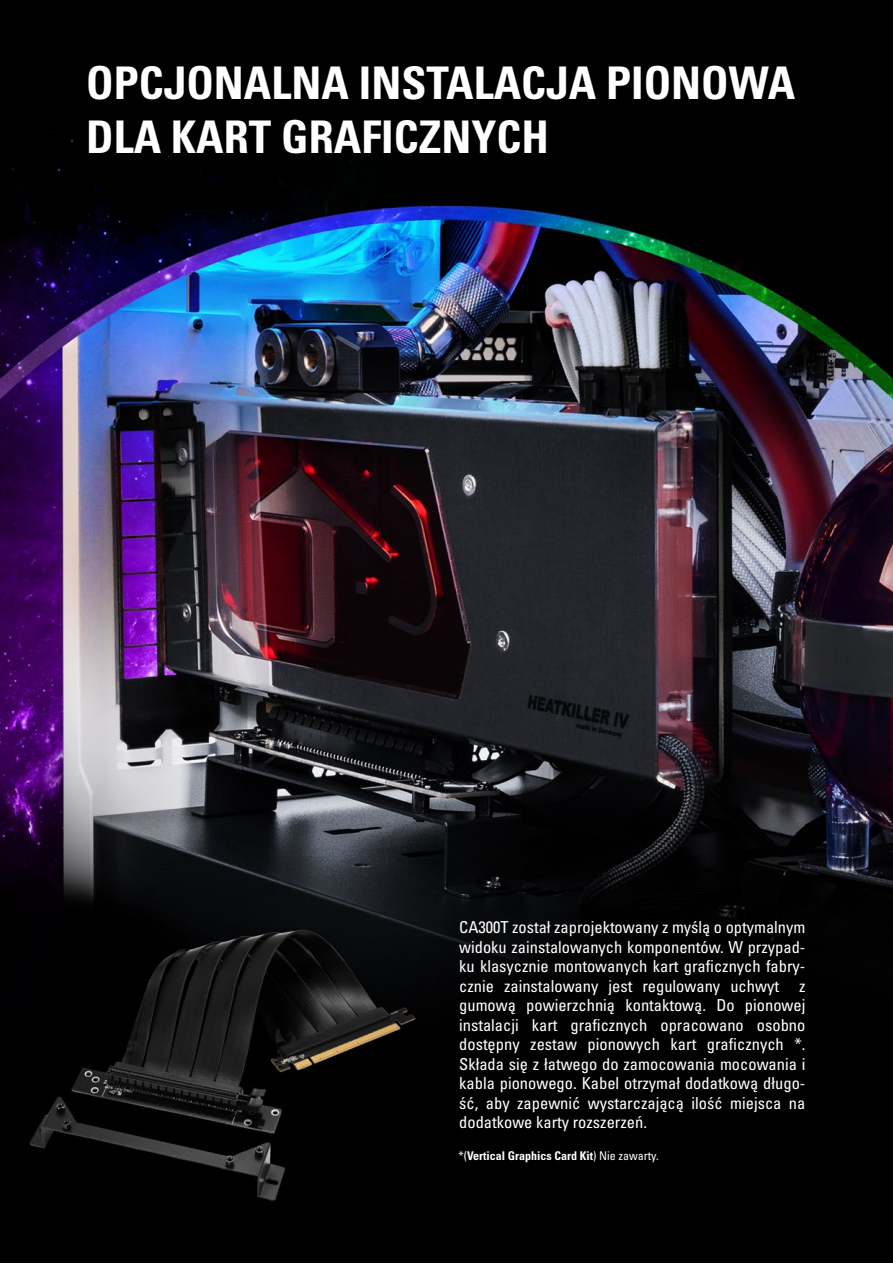
<style>
.page{position:relative;width:893px;height:1263px;background:#fff}
.page>*{position:absolute;margin:0;border:0;box-sizing:border-box;transform-origin:0 0}
.t1{font:45px/54px "Univers LTCYR 67 Bold Cond";color:#fff}
.t2{font:condensed 16.5px/19.5px "Univers LTCYR 57";color:#fff;text-align:justify}
.t3{font:12px "Univers LTCYR 67 Bold Cond";color:#fff}
.s1{font-family:"Univers LTCYR 57";font-stretch:condensed}
</style>
<div class="page">
<img style="left:0;top:0;width:893px;height:1263px">
<h1 class="t1" style="left:86px;top:55px;width:711px">OPCJONALNA INSTALACJA PIONOWA<br>DLA KART GRAFICZNYCH</h1>
<p class="t2" style="left:459px;top:917px;width:348px">CA300T został zaprojektowany z myślą o optymalnym widoku zainstalowanych komponentów. W przypad&shy;ku klasycznie montowanych kart graficznych fabry&shy;cznie zainstalowany jest regulowany uchwyt z gumową powierzchnią kontaktową. Do pionowej instalacji kart graficznych opracowano osobno dostępny zestaw pionowych kart graficznych *.<br>Składa się z łatwego do zamocowania mocowania i kabla pionowego. Kabel otrzymał dodatkową długo&shy;ść, aby zapewnić wystarczającą ilość miejsca na dodatkowe karty rozszerzeń.</p>
<p class="t3" style="left:458px;top:1148px;width:202px"><span class="s1">*(</span>Vertical Graphics Card Kit<span class="s1">) Nie zawarty.</span></p>
</div>
